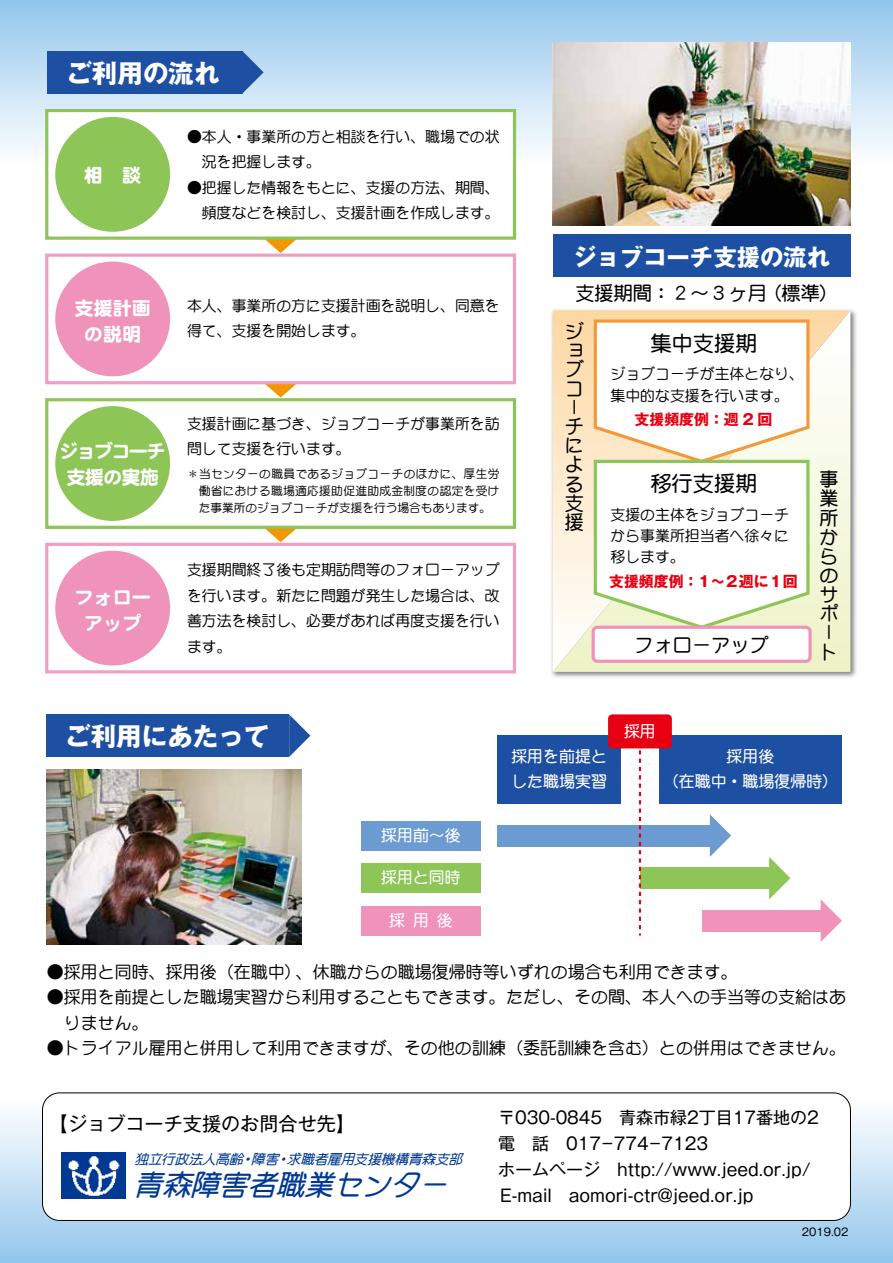
<style>
.page{position:relative;width:893px;height:1263px;background:#fff}
.page>*{position:absolute;margin:0;border:0;box-sizing:border-box;transform-origin:0 0}
.t1{font:italic 28.5px "DF Maru Gothic Bd MP RKSJ H";color:#003894}
.t2{font:700 25.5px "Gothic MB101";color:#fff}
.t3{font:700 23.4px "Gothic MB101";color:#fff}
.t4{font:21.3px "DF Maru Gothic Bd MP RKSJ H";color:#000}
.t5{font:19.2px/19.2px "DF Maru Gothic Bd MP RKSJ H";color:#000}
.t6{font:19.2px/25.5px "DF Maru Gothic SB MP RKSJ H";color:#fff;text-align:center}
.t7{font:19.2px "Gothic MB101";color:#000}
.t8{font:19.2px/25.5px "DF Maru Gothic SB MP RKSJ H";letter-spacing:-.07em;color:#fff;text-align:center}
.t9{font:16.95px/25.5px "DF Maru Gothic Md MP RKSJ H";color:#000}
.t10{font:16.95px/26.8px "Gothic MB101";color:#000}
.t11{font:15.9px/25.5px "DF Maru Gothic Bd MP RKSJ H";color:#fff}
.t12{font:14.85px/25.5px "DF Maru Gothic Md MP RKSJ H";color:#000}
.t13{font:700 14.85px "Gothic MB101";color:#e60012}
.t14{font:italic 13.65px "DF Maru Gothic Bd MP RKSJ H";color:#003894}
.t15{font:11.7px/17px "DF Maru Gothic Md MP RKSJ H";color:#000;text-align:justify}
.t16{font:10.65px "Gothic MB101";color:#000}
</style>
<div class="page">
<div style="left:0;top:0;width:893px;height:170px;background:linear-gradient(to bottom,#93c7ed,#fffefd)"></div>
<div style="left:0;top:1093px;width:893px;height:170px;background:linear-gradient(to bottom,#fff,#94c7ec)"></div>
<svg style="left:265px;top:529px;width:31px;height:13px"></svg>
<svg style="left:264px;top:384px;width:34px;height:14px"></svg>
<svg style="left:266px;top:240px;width:30px;height:13px"></svg>
<div style="left:47px;top:51px;width:195px;height:43px;background:#1d50a2"></div>
<svg style="left:242px;top:51px;width:22px;height:43px"></svg>
<div style="left:553px;top:234px;width:297px;height:42px;background:#1d50a2"></div>
<div style="left:47px;top:714px;width:242px;height:43px;background:#1d50a2"></div>
<svg style="left:289px;top:714px;width:21px;height:43px"></svg>
<div style="left:43px;top:1093px;width:807px;height:127px;background:#fff;border-radius:17px"></div>
<div style="left:42px;top:1093px;width:809px;height:128px;border:1px solid #000;border-radius:17px"></div>
<img style="left:62px;top:1152px;width:63px;height:47px">
<div style="left:47px;top:111px;width:467px;height:127px;background:#fff"></div>
<div style="left:45px;top:109px;width:471px;height:131px;border:3px solid #8dc556"></div>
<div style="left:55px;top:117px;width:115px;height:115px;background:#8dc556;border-radius:50%"></div>
<div style="left:45px;top:398px;width:471px;height:131px;border:3px solid #8dc556"></div>
<div style="left:55px;top:406px;width:115px;height:115px;background:#8dc556;border-radius:50%"></div>
<div style="left:45px;top:254px;width:471px;height:130px;border:3px solid #f19ec2"></div>
<div style="left:55px;top:261px;width:115px;height:115px;background:#ef93bb;border-radius:50%"></div>
<div style="left:45px;top:543px;width:471px;height:130px;border:3px solid #f19ec2"></div>
<div style="left:55px;top:551px;width:115px;height:114px;background:#ef93bb;border-radius:50%"></div>
<img style="left:47px;top:770px;width:255px;height:174px">
<img style="left:551px;top:309px;width:306px;height:369px">
<svg style="left:553px;top:310px;width:297px;height:362px"></svg>
<svg style="left:592px;top:318px;width:219px;height:310px"></svg>
<div style="left:593px;top:627px;width:217px;height:34px;background:#fff;border-radius:4px"></div>
<div style="left:592px;top:626px;width:220px;height:37px;border:3px solid #ef93bb;border-radius:4px"></div>
<div style="left:361px;top:821px;width:119px;height:29px;background:#6c9bd2"></div>
<div style="left:497px;top:825px;width:214px;height:21px;background:#6c9bd2"></div>
<div style="left:361px;top:863px;width:119px;height:30px;background:#8dc556"></div>
<div style="left:361px;top:906px;width:119px;height:29px;background:#ef93bb"></div>
<div style="left:497px;top:736px;width:124px;height:68px;background:#1d50a2"></div>
<div style="left:659px;top:736px;width:183px;height:68px;background:#1d50a2"></div>
<svg style="left:710px;top:814px;width:21px;height:43px"></svg>
<div style="left:640px;top:867px;width:130px;height:22px;background:#8dc556"></div>
<svg style="left:769px;top:857px;width:21px;height:42px"></svg>
<div style="left:702px;top:910px;width:120px;height:21px;background:#ef93bb"></div>
<svg style="left:821px;top:900px;width:21px;height:42px"></svg>
<svg style="left:639px;top:748px;width:2px;height:187px"></svg>
<div style="left:608px;top:714px;width:64px;height:34px;background:#e60012;border-radius:4px"></div>
<img style="left:553px;top:43px;width:297px;height:182px">
<h2 class="t2" style="left:66px;top:55px;width:155px">ご利用の流れ</h2>
<p class="t6" style="left:84px;top:162px;width:59px">相　談</p>
<p class="t12" style="left:202px;top:124px;width:299px;text-indent:-15px">●本人・事業所の方と相談を行い、職場での状況を把握します。</p>
<p class="t12" style="left:187px;top:175px;width:314px;text-align:right">●把握した情報をもとに、支援の方法、期間、頻度などを検討し、支援計画を作成します。</p>
<p class="t6" style="left:74px;top:296px;width:78px">支援計画の説明</p>
<p class="t12" style="left:187px;top:293px;width:314px">本人、事業所の方に支援計画を説明し、同意を得て、支援を開始します。</p>
<p class="t8" style="left:59px;top:438px;width:108px">ジョブコーチ支援の実施</p>
<p class="t6" style="left:74px;top:585px;width:78px">フォローアップ</p>
<p class="t12" style="left:187px;top:411px;width:314px">支援計画に基づき、ジョブコーチが事業所を訪問して支援を行います。</p>
<p class="t15" style="left:199px;top:465px;width:302px;text-indent:-12px">＊当センターの職員であるジョブコーチのほかに、厚生労働省における職場適応援助促進助成金制度の認定を受けた事業所のジョブコーチが支援を行う場合もあります。</p>
<p class="t12" style="left:187px;top:557px;width:314px;text-align:justify">支援期間終了後も定期訪問等のフォローアップを行います。新たに問題が発生した場合は、改善方法を検討し、必要があれば再度支援を行います。</p>
<h3 class="t3" style="left:573px;top:240px;width:259px">ジョブコーチ支援の流れ</h3>
<p class="t5" style="left:575px;top:283px;width:265px">支援期間：２〜３ヶ月（標準）</p>
<p class="t5" style="left:565px;top:321px;width:21px">ジョブコーチによる支援</p>
<h3 class="t4" style="left:650px;top:332px;width:108px">集中支援期</h3>
<p class="t12" style="left:610px;top:363px;width:195px;line-height:21.3px">ジョブコーチが主体となり、集中的な支援を行います。</p>
<p class="t13" style="left:635px;top:409px;width:139px">支援頻度例：週 2 回</p>
<h3 class="t4" style="left:650px;top:473px;width:108px">移行支援期</h3>
<p class="t12" style="left:610px;top:504px;width:180px;line-height:21.3px;text-align:justify">支援の主体をジョブコーチから事業所担当者へ徐々に移します。</p>
<p class="t13" style="left:609px;top:570px;width:190px">支援頻度例：1～2週に1回</p>
<p class="t5" style="left:635px;top:635px;width:135px">フォローアップ</p>
<p class="t5" style="left:819px;top:470px;width:20px">事業所からのサポート</p>
<h2 class="t2" style="left:65px;top:718px;width:206px">ご利用にあたって</h2>
<p class="t11" style="left:381px;top:822px;width:81px">採用前〜後</p>
<p class="t11" style="left:381px;top:865px;width:81px">採用と同時</p>
<p class="t11" style="left:389px;top:907px;width:65px">採用後</p>
<p class="t11" style="left:624px;top:719px;width:33px">採用</p>
<p class="t11" style="left:511px;top:743px;width:97px">採用を前提とした職場実習</p>
<p class="t11" style="left:663px;top:743px;width:177px;text-align:center">採用後<br>（在職中・職場復帰時）</p>
<p class="t9" style="left:47px;top:959px;width:693px">●採用と同時、採用後（在職中）、休職からの職場復帰時等いずれの場合も利用できます。</p>
<p class="t9" style="left:64px;top:984px;width:784px;text-indent:-17px">●採用を前提とした職場実習から利用することもできます。ただし、その間、本人への手当等の支給はありません。</p>
<p class="t9" style="left:47px;top:1035px;width:801px">●トライアル雇用と併用して利用できますが、その他の訓練（委託訓練を含む）との併用はできません。</p>
<p class="t7" style="left:49px;top:1111px;width:308px">【ジョブコーチ支援のお問合せ先】</p>
<p class="t10" style="left:498px;top:1102px;width:322px">〒030-0845 青森市緑2丁目17番地の2電　話　017－774－7123</p>
<p class="t10" style="left:498px;top:1154px;width:314px">ホームページ　http://www.jeed.or.jp/<br>E-mail　aomori-ctr@jeed.or.jp</p>
<p class="t14" style="left:135px;top:1152px;width:333px">独立行政法人高齢・障害・求職者雇用支援機構青森支部</p>
<h1 class="t1" style="left:134px;top:1170px;width:322px">青森障害者職業センター</h1>
<p class="t16" style="left:802px;top:1225px;width:48px">2019.02</p>
</div>
